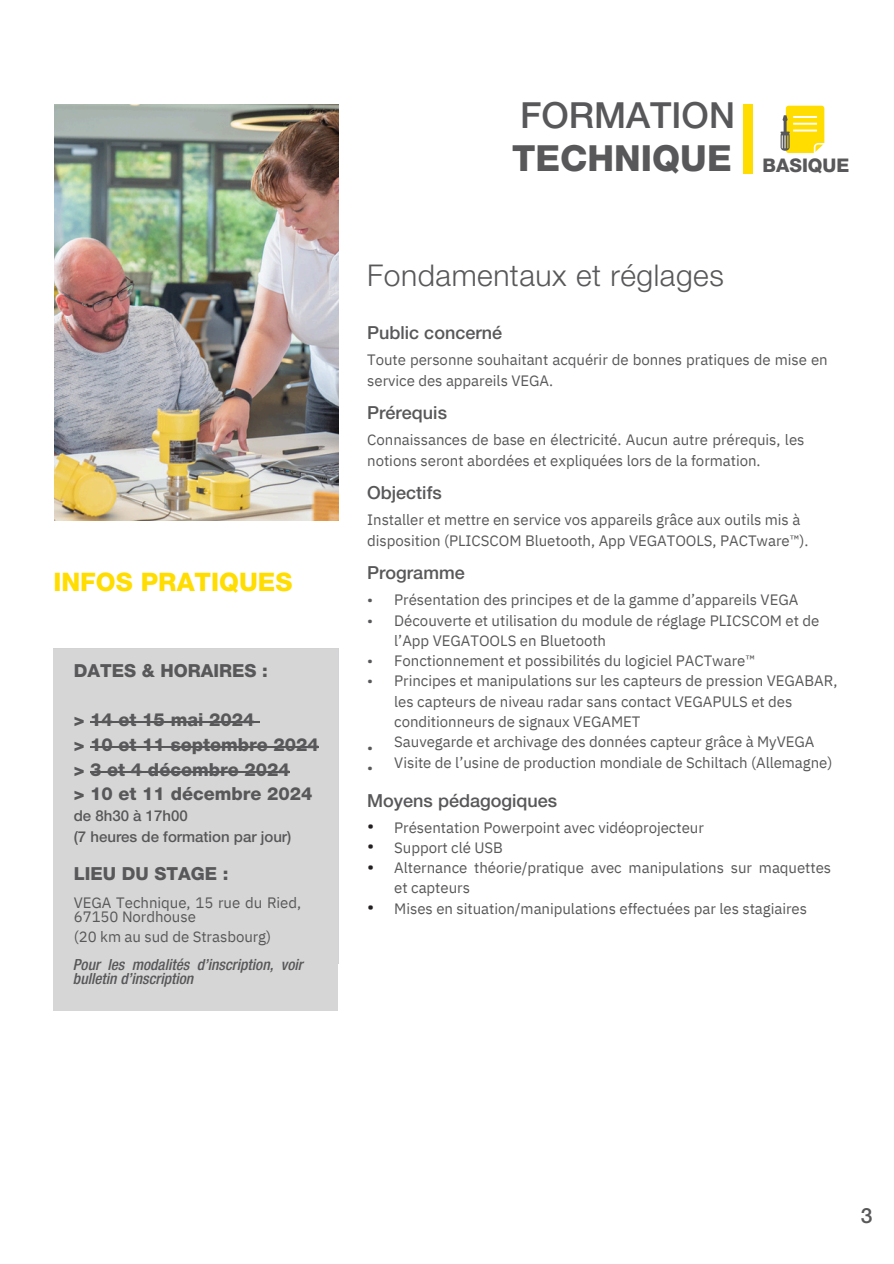
<style>
.page{position:relative;width:894px;height:1264px;background:#fff}
.page>*{position:absolute;margin:0;border:0;box-sizing:border-box;transform-origin:0 0}
.t1{font:500 36px "Helvetica Neue LTW1 G";color:#58585a}
.t2{font:800 36px "Helvetica Neue LTW1 G";color:#58585a}
.t3{font:300 30px "Helvetica Neue LTW1 G";letter-spacing:.02em;color:#58585a}
.t4{font:800 25.5px "Helvetica Neue LTW1 G";color:#fd0}
.t5{font:500 21px "Helvetica Neue LTW1 G";color:#58585a}
.t6{font:800 18.75px "Helvetica Neue LTW1 G";color:#58585a}
.t7{font:800 18px/24.8px "Helvetica Neue LTW1 G";color:#58585a}
.t8{font:500 18px "Helvetica Neue LTW1 G";color:#58585a}
.t9{font:18px/20.2px "IBM Plex Sans";color:#231f20;text-align:justify}
.t10{font:italic 500 condensed 15.3px/14.7px "Helvetica Neue LTW1 G";color:#58585a}
.t11{font:15px/20.2px "IBM Plex Sans";letter-spacing:-.005em;color:#58585a}
.t12{font:500 15px/21.3px "Helvetica Neue LTW1 G";color:#58585a}
</style>
<div class="page">
<img style="left:54px;top:104px;width:284px;height:416px">
<div style="left:743px;top:104px;width:9px;height:70px;background:#fd0"></div>
<svg style="left:780px;top:106px;width:44px;height:47px;background:#f0d736"></svg>
<div style="left:53px;top:649px;width:285px;height:361px;background:#d6d6d6"></div>
<hr style="left:90px;top:721px;width:164px;height:1px;background:#58585a">
<hr style="left:90px;top:746px;width:229px;height:1px;background:#58585a">
<hr style="left:90px;top:771px;width:200px;height:1px;background:#58585a">
<p class="t4" style="left:53px;top:572px;width:240px">INFOS PRATIQUES</p>
<p class="t7" style="left:74px;top:660px;width:196px">DATES &amp; HORAIRES :</p>
<p class="t7" style="left:74px;top:710px;width:246px">&gt; 14 et 15 mai 2024<br>&gt; 10 et 11 septembre 2024 &gt; 3 et 4 décembre 2024<br>&gt; 10 et 11 décembre 2024</p>
<p class="t12" style="left:74px;top:806px;width:219px">de 8h30 à 17h00<br>(7 heures de formation par jour)</p>
<p class="t7" style="left:74px;top:863px;width:156px">LIEU DU STAGE :</p>
<p class="t11" style="left:74px;top:894px;width:229px;line-height:14.7px">VEGA Technique, 15 rue du Ried,<br>67150 Nordhouse</p>
<h6 class="t11" style="left:74px;top:925px;width:199px">(20 km au sud de Strasbourg)</h6>
<p class="t10" style="left:73px;top:959px;width:231px">Pour les modalités d’inscription, voir bulletin d’inscription</p>
<p class="t1" style="left:520px;top:102px;width:216px">FORMATION</p>
<p class="t2" style="left:512px;top:146px;width:221px">TECHNIQUE</p>
<h5 class="t6" style="left:762px;top:159px;width:88px">BASIQUE</h5>
<h3 class="t3" style="left:367px;top:265px;width:358px">Fondamentaux et réglages</h3>
<h4 class="t8" style="left:367px;top:326px;width:136px">Public concerné</h4>
<p class="t11" style="left:367px;top:349px;width:462px">Toute personne souhaitant acquérir de bonnes pratiques de mise en service des appareils VEGA.</p>
<h5 class="t8" style="left:367px;top:406px;width:81px">Prérequis</h5>
<h2 class="t11" style="left:367px;top:429px;width:438px">Connaissances de base en électricité. Aucun autre prérequis, les notions seront abordées et expliquées lors de la formation.</h2>
<h4 class="t8" style="left:367px;top:486px;width:76px">Objectifs</h4>
<h5 class="t11" style="left:367px;top:509px;width:443px">Installer et mettre en service vos appareils grâce aux outils mis à disposition (PLICSCOM Bluetooth, App VEGATOOLS, PACTware™).</h5>
<h6 class="t8" style="left:367px;top:566px;width:99px">Programme</h6>
<h1 class="t11" style="left:367px;top:589px;width:7px">• •</h1>
<h1 class="t11" style="left:367px;top:650px;width:7px">• •</h1>
<h4 class="t11" style="left:367px;top:736px;width:7px">• •</h4>
<h5 class="t11" style="left:394px;top:589px;width:426px">Présentation des principes et de la gamme d’appareils VEGA<br>Découverte et utilisation du module de réglage PLICSCOM et de l’App VEGATOOLS en Bluetooth</h5>
<p class="t11" style="left:394px;top:650px;width:362px">Fonctionnement et possibilités du logiciel PACTware™</p>
<p class="t11" style="left:394px;top:670px;width:444px">Principes et manipulations sur les capteurs de pression VEGABAR, les capteurs de niveau radar sans contact VEGAPULS et des conditionneurs de signaux VEGAMET</p>
<p class="t11" style="left:394px;top:731px;width:439px">Sauvegarde et archivage des données capteur grâce à MyVEGA<br>Visite de l’usine de production mondiale de Schiltach (Allemagne)</p>
<p class="t8" style="left:367px;top:793px;width:191px">Moyens pédagogiques</p>
<p class="t9" style="left:367px;top:815px;width:9px">• • •</p>
<p class="t9" style="left:367px;top:896px;width:9px">•</p>
<h5 class="t11" style="left:394px;top:816px;width:311px">Présentation Powerpoint avec vidéoprojecteur</h5>
<p class="t11" style="left:394px;top:837px;width:110px">Support clé USB</p>
<h5 class="t11" style="left:394px;top:857px;width:438px">Alternance théorie/pratique avec manipulations sur maquettes et capteurs</h5>
<p class="t11" style="left:394px;top:897px;width:414px">Mises en situation/manipulations effectuées par les stagiaires</p>
<p class="t5" style="left:860px;top:1207px;width:13px">3</p>
</div>
